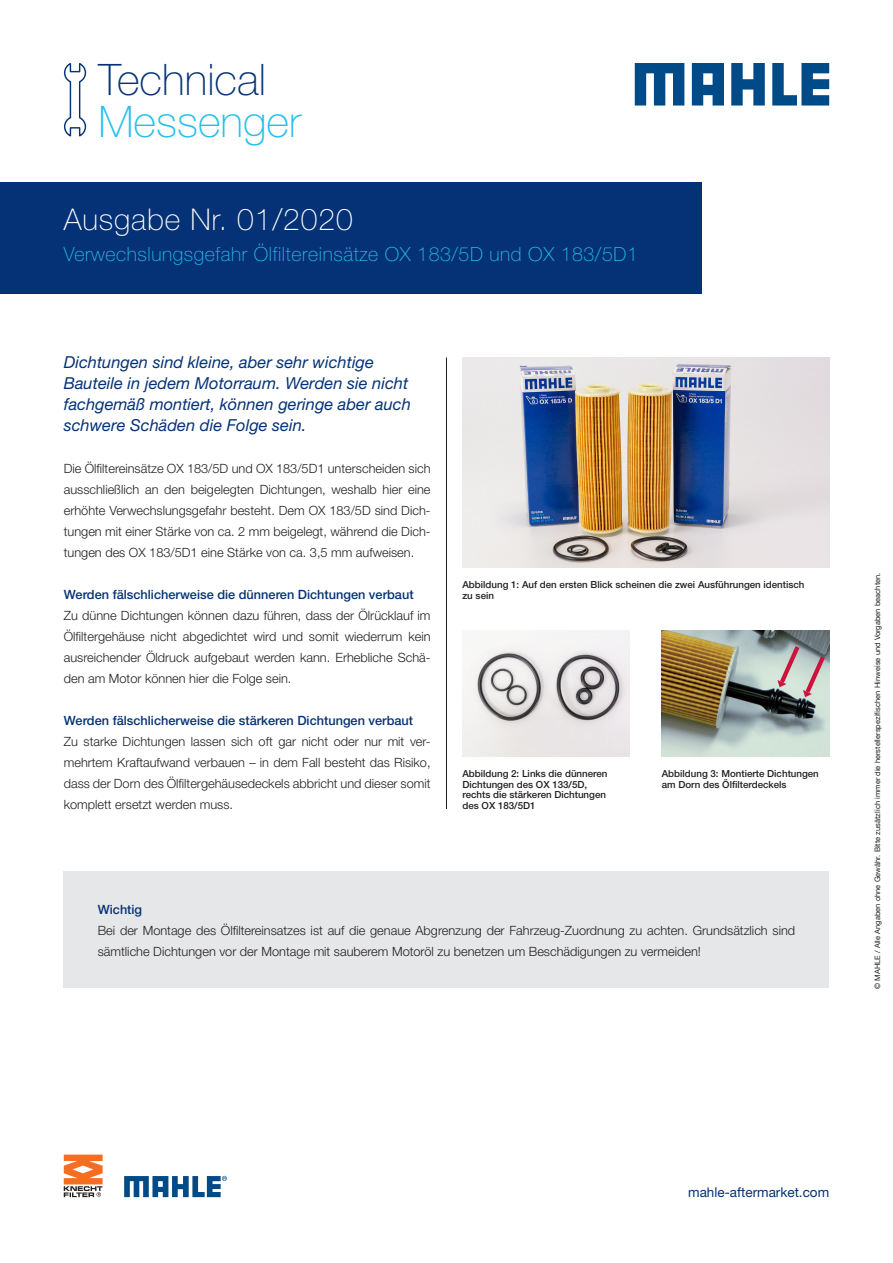
<style>
.page{position:relative;width:893px;height:1263px;background:#fff}
.page>*{position:absolute;margin:0;border:0;box-sizing:border-box;transform-origin:0 0}
.XX___100___Copy___He{font:100 43.5px/42px "Helvetica Neue LT Pro";color:#053276}
.XX___080___Flag_Titl{font:100 30px "Helvetica Neue LT Pro";letter-spacing:.03em;color:#fff}
.AM___080___Flag_Titl{font:100 19.5px "Helvetica Neue LT Pro";letter-spacing:.03em;color:#26bff0}
.XX___100___Chapter{font:italic 16.5px/21px "Helvetica Neue LT Pro";color:#053276}
.XX___100___Copy___UR{font:13.5px "Helvetica Neue LT Pro";color:#053276}
.XX___100___Copy___No{font:300 12.75px/21px "Helvetica Neue LT Pro";color:#231f20;text-align:justify}
.XX___100___Copy___He-2{font:500 12.75px "Helvetica Neue LT Pro";color:#053276}
.XX___100___Index___I{font:500 9.75px/10.5px "Helvetica Neue LT Pro";color:#231f20}
._01_Mahle_Copy_Block{font:7.5px "Helvetica Neue LT Com";letter-spacing:.005em;color:#231f20}
.s1{color:#26bff0}
</style>
<div class="page">
<svg style="left:64px;top:63px;width:23px;height:74px"></svg>
<img style="left:462px;top:358px;width:367px;height:209px">
<img style="left:462px;top:630px;width:168px;height:126px">
<img style="left:662px;top:630px;width:167px;height:126px">
<svg style="left:124px;top:1176px;width:103px;height:21px"></svg>
<svg style="left:64px;top:1154px;width:39px;height:43px"></svg>
<div style="left:64px;top:871px;width:765px;height:116px;background:#e6e7e9"></div>
<hr style="left:446px;top:357px;width:1px;height:452px;background:#231f20">
<svg style="left:777px;top:646px;width:48px;height:51px;background:#bbacad"></svg>
<div style="left:0;top:183px;width:702px;height:111px;background:#053276"></div>
<svg style="left:635px;top:63px;width:49px;height:43px"></svg>
<svg style="left:731px;top:63px;width:34px;height:43px"></svg>
<svg style="left:772px;top:63px;width:57px;height:43px"></svg>
<svg style="left:692px;top:63px;width:32px;height:43px"></svg>
<p class="XX___100___Copy___He" style="left:98px;top:58px;width:204px">Technical<br><span class="s1">Messenger</span></p>
<p class="XX___080___Flag_Titl" style="left:64px;top:201px;width:290px">Ausgabe Nr. 01/2020</p>
<p class="AM___080___Flag_Titl" style="left:64px;top:243px;width:576px">Verwechslungsgefahr Ölfiltereinsätze OX 183/5D und OX 183/5D1</p>
<p class="XX___100___Chapter" style="left:64px;top:351px;width:349px">Dichtungen sind kleine, aber sehr wichtige Bauteile in jedem Motorraum. Werden sie nicht fachgemäß montiert, können geringe aber auch schwere Schäden die Folge sein.</p>
<p class="XX___100___Copy___No" style="left:64px;top:457px;width:368px">Die Ölfiltereinsätze OX 183/5D und OX 183/5D1 unterscheiden sich ausschließlich an den beigelegten Dichtungen, weshalb hier eine erhöhte Verwechslungsgefahr besteht. Dem OX 183/5D sind Dich&shy;tungen mit einer Stärke von ca. 2 mm beigelegt, während die Dich&shy;tungen des OX 183/5D1 eine Stärke von ca. 3,5 mm aufweisen.</p>
<p class="XX___100___Copy___He-2" style="left:64px;top:586px;width:351px">Werden fälschlicherweise die dünneren Dichtungen verbaut</p>
<p class="XX___100___Copy___No" style="left:64px;top:604px;width:368px">Zu dünne Dichtungen können dazu führen, dass der Ölrücklauf im Ölfiltergehäuse nicht abgedichtet wird und somit wiederrum kein ausreichender Öldruck aufgebaut werden kann. Erhebliche Schä&shy;den am Motor können hier die Folge sein.</p>
<p class="XX___100___Copy___He-2" style="left:64px;top:712px;width:351px">Werden fälschlicherweise die stärkeren Dichtungen verbaut</p>
<p class="XX___100___Copy___No" style="left:64px;top:730px;width:368px">Zu starke Dichtungen lassen sich oft gar nicht oder nur mit ver&shy;mehrtem Kraftaufwand verbauen – in dem Fall besteht das Risiko, dass der Dorn des Ölfiltergehäusedeckels abbricht und dieser somit komplett ersetzt werden muss.</p>
<p class="XX___100___Index___I" style="left:462px;top:579px;width:344px">Abbildung 1: Auf den ersten Blick scheinen die zwei Ausführungen identisch zu sein</p>
<p class="XX___100___Index___I" style="left:462px;top:768px;width:147px">Abbildung 2: Links die dünneren<br>Dichtungen des OX 133/5D, rechts die stärkeren Dichtungen des OX 183/5D1</p>
<p class="XX___100___Index___I" style="left:662px;top:768px;width:159px">Abbildung 3: Montierte Dichtungen am Dorn des Ölfilterdeckels</p>
<p class="XX___100___Copy___He-2" style="left:98px;top:901px;width:46px">Wichtig</p>
<p class="XX___100___Copy___No" style="left:98px;top:919px;width:699px">Bei der Montage des Ölfiltereinsatzes ist auf die genaue Abgrenzung der Fahrzeug-Zuordnung zu achten. Grundsätzlich sind sämtliche Dichtungen vor der Montage mit sauberem Motoröl zu benetzen um Beschädigungen zu vermeiden!</p>
<p class="_01_Mahle_Copy_Block" style="left:873px;top:989px;width:418px;rotate:-90deg">© MAHLE / Alle Angaben ohne Gewähr. Bitte zusätzlich immer die herstellerspezifischen Hinweise und Vorgaben beachten.</p>
<p class="XX___100___Copy___UR" style="left:688px;top:1184px;width:143px">mahle-aftermarket.com</p>
</div>
